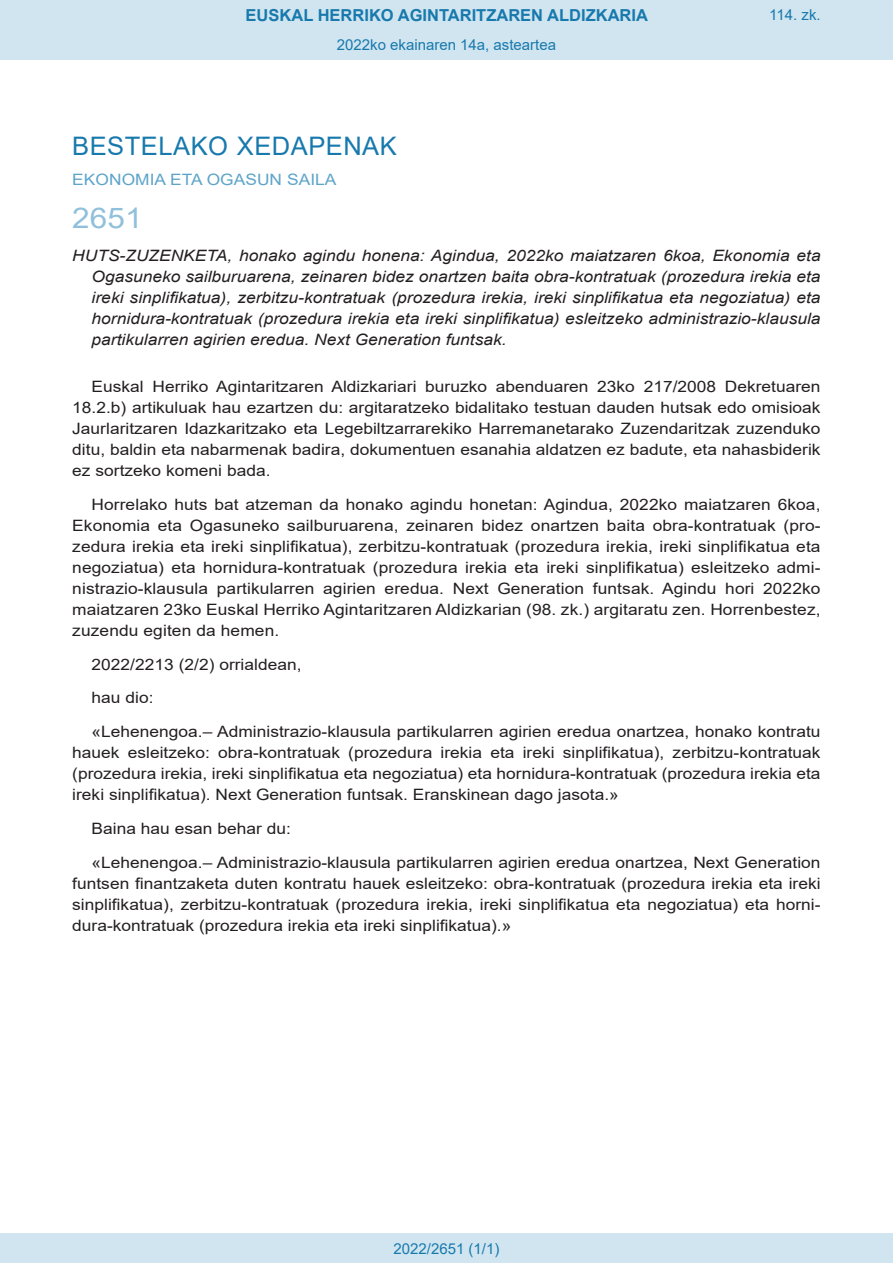
<style>
.page{position:relative;width:893px;height:1263px;background:#fff}
.page>*{position:absolute;margin:0;border:0;box-sizing:border-box;transform-origin:0 0}
.BOPVOrden{font:28.5px "Arial";color:#90c0db;scale:1.11 1}
.BOPVSeccion{font:25.5px "Arial";letter-spacing:.02em;color:#1879ad}
.t1{font:700 16.5px "Arial";color:#1879ad}
.BOPVDetalle{font:15.6px/21px "Arial";color:#231f20;text-align:justify;scale:1.11 1}
.BOPVTitulo{font:italic 15.6px/21px "Arial";color:#231f20;text-align:justify;scale:1.11 1}
.BOPVOrganismo{font:15.6px "Arial";letter-spacing:.005em;color:#5ea4ca;scale:1.11 1}
.Paginacion_Centro{font:15px "Arial";color:#1879ad}
</style>
<div class="page">
<div style="left:0;top:0;width:893px;height:60px;background:#d0e5f0"></div>
<div style="left:0;top:1233px;width:893px;height:30px;background:#d0e5f0"></div>
<p class="t1" style="left:246px;top:3px;width:404px">EUSKAL HERRIKO AGINTARITZAREN ALDIZKARIA</p>
<p class="Paginacion_Centro" style="left:337px;top:35px;width:221px">2022ko ekainaren 14a, asteartea</p>
<p class="Paginacion_Centro" style="left:769px;top:5px;width:53px">114. zk.</p>
<p class="BOPVSeccion" style="left:72px;top:128px;width:326px">BESTELAKO XEDAPENAK</p>
<p class="BOPVOrganismo" style="left:72px;top:169px;width:240px">EKONOMIA ETA OGASUN SAILA</p>
<p class="BOPVOrden" style="left:72px;top:198px;width:65px">2651</p>
<p class="BOPVTitulo" style="left:92px;top:246px;width:658px;text-indent:-19px">HUTS-ZUZENKETA, honako agindu honena: Agindua, 2022ko maiatzaren 6koa, Ekonomia eta Ogasuneko sailburuarena, zeinaren bidez onartzen baita obra-kontratuak (prozedura irekia eta ireki sinplifikatua), zerbitzu-kontratuak (prozedura irekia, ireki sinplifikatua eta negoziatua) eta hornidura-kontratuak (prozedura irekia eta ireki sinplifikatua) esleitzeko administrazio-klausula partikularren agirien eredua. Next Generation funtsak.</p>
<p class="BOPVDetalle" style="left:72px;top:376px;width:676px;text-indent:19px">Euskal Herriko Agintaritzaren Aldizkariari buruzko abenduaren 23ko 217/2008 Dekretuaren 18.2.b) artikuluak hau ezartzen du: argitaratzeko bidalitako testuan dauden hutsak edo omisioak Jaurlaritzaren Idazkaritzako eta Legebiltzarrarekiko Harremanetarako Zuzendaritzak zuzenduko ditu, baldin eta nabarmenak badira, dokumentuen esanahia aldatzen ez badute, eta nahasbiderik ez sortzeko komeni bada.</p>
<p class="BOPVDetalle" style="left:72px;top:494px;width:676px;text-indent:19px">Horrelako huts bat atzeman da honako agindu honetan: Agindua, 2022ko maiatzaren 6koa, Ekonomia eta Ogasuneko sailburuarena, zeinaren bidez onartzen baita obra-kontratuak (pro&shy;zedura irekia eta ireki sinplifikatua), zerbitzu-kontratuak (prozedura irekia, ireki sinplifikatua eta negoziatua) eta hornidura-kontratuak (prozedura irekia eta ireki sinplifikatua) esleitzeko admi&shy;nistrazio-klausula partikularren agirien eredua. Next Generation funtsak. Agindu hori 2022ko maiatzaren 23ko Euskal Herriko Agintaritzaren Aldizkarian (98. zk.) argitaratu zen. Horrenbestez, zuzendu egiten da hemen.</p>
<p class="BOPVDetalle" style="left:92px;top:653px;width:191px">2022/2213 (2/2) orrialdean,</p>
<p class="BOPVDetalle" style="left:92px;top:687px;width:57px">hau dio:</p>
<p class="BOPVDetalle" style="left:72px;top:721px;width:676px;text-indent:19px">«Lehenengoa.– Administrazio-klausula partikularren agirien eredua onartzea, honako kontratu hauek esleitzeko: obra-kontratuak (prozedura irekia eta ireki sinplifikatua), zerbitzu-kontratuak (prozedura irekia, ireki sinplifikatua eta negoziatua) eta hornidura-kontratuak (prozedura irekia eta ireki sinplifikatua). Next Generation funtsak. Eranskinean dago jasota.»</p>
<p class="BOPVDetalle" style="left:92px;top:818px;width:181px">Baina hau esan behar du:</p>
<p class="BOPVDetalle" style="left:72px;top:851px;width:676px;text-indent:19px">«Lehenengoa.– Administrazio-klausula partikularren agirien eredua onartzea, Next Generation funtsen finantzaketa duten kontratu hauek esleitzeko: obra-kontratuak (prozedura irekia eta ireki sinplifikatua), zerbitzu-kontratuak (prozedura irekia, ireki sinplifikatua eta negoziatua) eta horni&shy;dura-kontratuak (prozedura irekia eta ireki sinplifikatua).»</p>
<p class="Paginacion_Centro" style="left:393px;top:1238px;width:107px">2022/2651 (1/1)</p>
</div>
